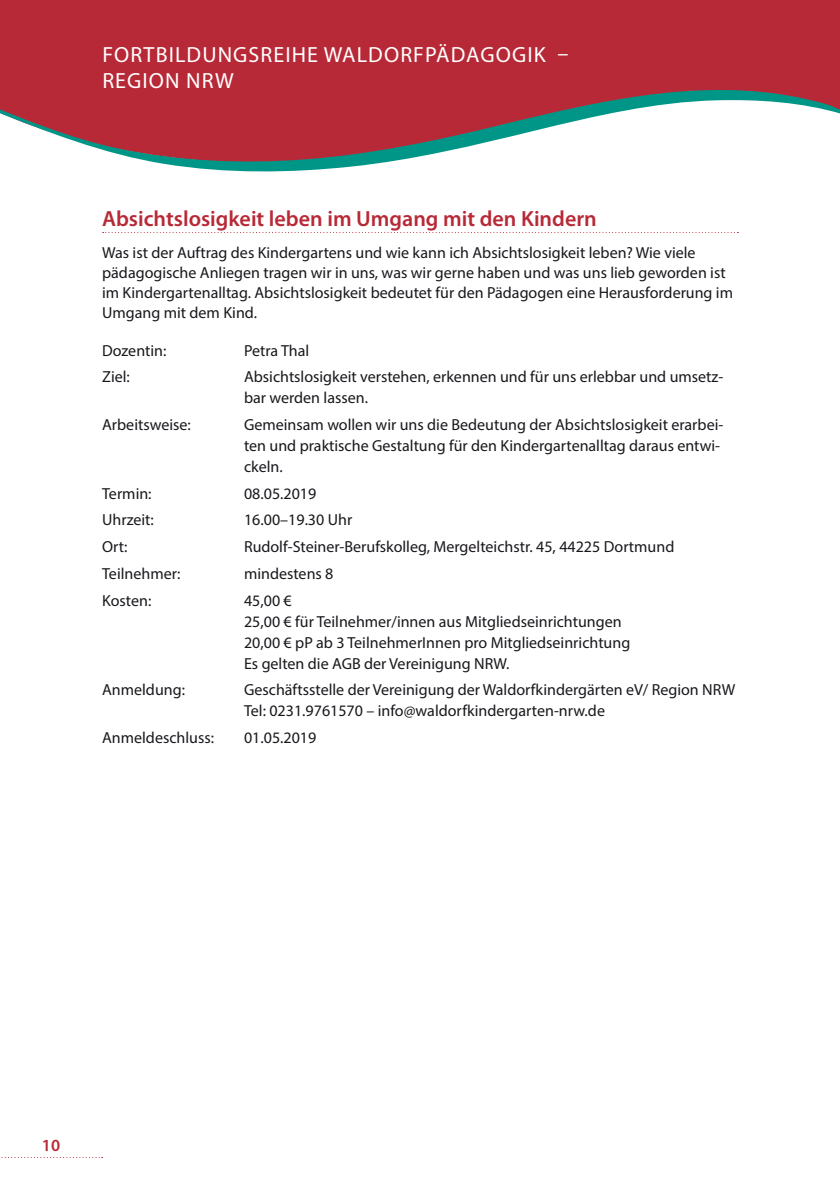
<style>
.page{position:relative;width:840px;height:1191px;background:#fff}
.page>*{position:absolute;margin:0;border:0;box-sizing:border-box;transform-origin:0 0}
.t1{font:22px/26.4px "Myriad Pro";letter-spacing:.05em;color:#fff}
.t2{font:600 22px "Myriad Pro";color:#b82937}
.t3{font:600 17px "Myriad Pro";color:#b82937}
.t4{font:16px/21px "Myriad Pro";color:#1a171c}
</style>
<div class="page">
<div style="left:0;top:0;width:823px;height:72px;background:#b82937"></div>
<svg style="left:1px;top:1157px;width:102px;height:1px"></svg>
<svg style="left:0;top:72px;width:823px;height:100px;fill:#b82937"></svg>
<div style="left:823px;top:0;width:16px;height:113px;background:#b82937"></div>
<svg style="left:103px;top:232px;width:635px;height:1px"></svg>
<h1 class="t1" style="left:102px;top:41px;width:467px">Fortbildungsreihe Waldorfpädagogik –<br>Region NRW</h1>
<h1 class="t2" style="left:102px;top:205px;width:496px">Absichtslosigkeit leben im Umgang mit den Kindern</h1>
<p class="t4" style="left:102px;top:242px;width:632px;line-height:20px">Was ist der Auftrag des Kindergartens und wie kann ich Absichtslosigkeit leben? Wie viele pädagogische Anliegen tragen wir in uns, was wir gerne haben und was uns lieb geworden ist im Kindergartenalltag. Absichtslosigkeit bedeutet für den Pädagogen eine Herausforderung im Umgang mit dem Kind.</p>
<p class="t4" style="left:102px;top:339px;width:66px">Dozentin:</p>
<p class="t4" style="left:244px;top:339px;width:67px">Petra Thal</p>
<p class="t4" style="left:102px;top:366px;width:29px">Ziel:</p>
<p class="t4" style="left:244px;top:366px;width:480px">Absichtslosigkeit verstehen, erkennen und für uns erlebbar und umsetz&shy;bar werden lassen.</p>
<p class="t4" style="left:102px;top:414px;width:90px">Arbeitsweise:</p>
<p class="t4" style="left:244px;top:414px;width:480px">Gemeinsam wollen wir uns die Bedeutung der Absichtslosigkeit erarbei&shy;ten und praktische Gestaltung für den Kindergartenalltag daraus entwi&shy;ckeln.</p>
<p class="t4" style="left:102px;top:482px;width:51px">Termin:</p>
<p class="t4" style="left:244px;top:482px;width:74px">08.05.2019</p>
<p class="t4" style="left:102px;top:509px;width:53px">Uhrzeit:</p>
<p class="t4" style="left:244px;top:509px;width:110px">16.00–19.30 Uhr</p>
<p class="t4" style="left:102px;top:536px;width:27px">Ort:</p>
<p class="t4" style="left:244px;top:536px;width:431px">Rudolf-Steiner-Berufskolleg, Mergelteichstr. 45, 44225 Dortmund</p>
<p class="t4" style="left:102px;top:562px;width:80px">Teilnehmer:</p>
<p class="t4" style="left:244px;top:562px;width:91px">mindestens 8</p>
<p class="t4" style="left:102px;top:589px;width:51px">Kosten:</p>
<p class="t4" style="left:244px;top:589px;width:387px">45,00 €<br>25,00 € für Teilnehmer/innen aus Mitgliedseinrichtungen 20,00 € pP ab 3 TeilnehmerInnen pro Mitgliedseinrichtung Es gelten die AGB der Vereinigung NRW.</p>
<p class="t4" style="left:102px;top:679px;width:84px">Anmeldung:</p>
<p class="t4" style="left:244px;top:679px;width:492px">Geschäftsstelle der Vereinigung der Waldorfkindergärten eV/ Region NRW<br>Tel: 0231.9761570 – info@waldorfkindergarten-nrw.de</p>
<p class="t4" style="left:102px;top:726px;width:113px">Anmeldeschluss:</p>
<p class="t4" style="left:244px;top:726px;width:74px">01.05.2019</p>
<p class="t3" style="left:42px;top:1134px;width:20px">10</p>
</div>
